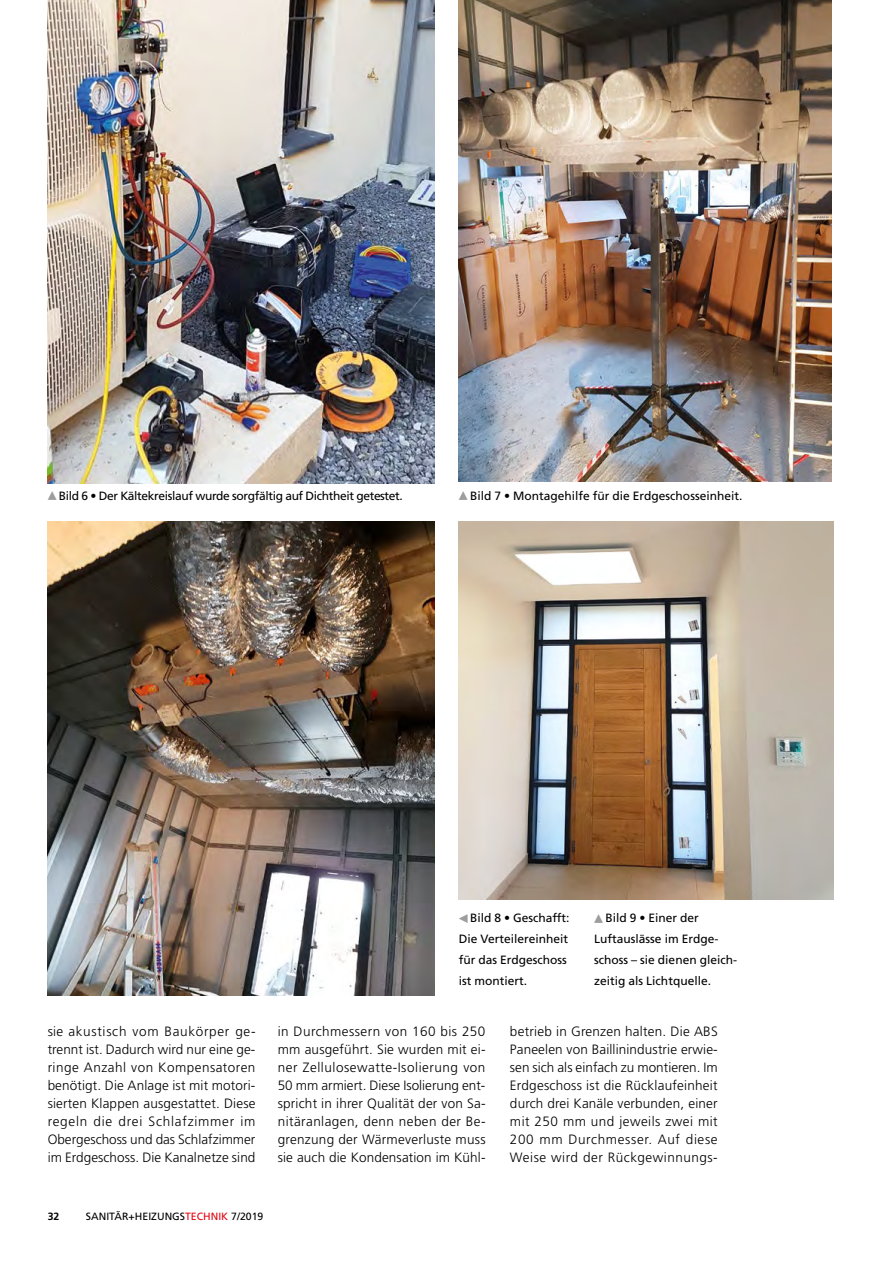
<style>
.page{position:relative;width:881px;height:1263px;background:#fff}
.page>*{position:absolute;margin:0;border:0;box-sizing:border-box;transform-origin:0 0}
.t1{font:300 13.5px/18px "Frutiger LT Std";letter-spacing:.01em;color:#000;text-align:justify}
.t2{font:12px/21px "Frutiger LT Std";color:#000}
.t3{font:12px "Frutiger LT Std";letter-spacing:-.03em;color:#000}
.t4{font:10.5px "Frutiger LT Std";color:#000}
.t5{font:700 10.5px "Frutiger LT Std";color:#000}
.s1{font-family:"Universal Std Newswith Comm Pi";font-size:9px;color:#9d9d9c}
.s2{color:#e30613}
</style>
<div class="page">
<img style="left:48px;top:0;width:386px;height:483px">
<img style="left:458px;top:0;width:373px;height:481px">
<img style="left:48px;top:521px;width:386px;height:474px">
<img style="left:458px;top:521px;width:375px;height:379px">
<p class="t3" style="left:48px;top:488px;width:356px"><span class="s1">▲</span> Bild 6 • Der Kältekreislauf wurde sorgfältig auf Dichtheit getestet.</p>
<p class="t2" style="left:458px;top:485px;width:285px"><span class="s1">▲</span> Bild 7 • Montagehilfe für die Erdgeschosseinheit.</p>
<p class="t2" style="left:458px;top:907px;width:112px"><span class="s1">◀</span> Bild 8 • Geschafft:<br>Die Verteilereinheit für das Erdgeschoss ist montiert.</p>
<p class="t2" style="left:594px;top:907px;width:144px"><span class="s1">▲</span> Bild 9 • Einer der<br>Luftauslässe im Erdge&shy;schoss – sie dienen gleich&shy;zeitig als Lichtquelle.</p>
<p class="t1" style="left:48px;top:1022px;width:209px">sie akustisch vom Baukörper ge&shy;trennt ist. Dadurch wird nur eine ge&shy;ringe Anzahl von Kompensatoren benötigt. Die Anlage ist mit motori&shy;sierten Klappen ausgestattet. Diese regeln die drei Schlafzimmer im Obergeschoss und das Schlafzimmer im Erdgeschoss. Die Kanalnetze sind</p>
<p class="t1" style="left:278px;top:1022px;width:209px">in Durchmessern von 160 bis 250 mm ausgeführt. Sie wurden mit ei&shy;ner Zellulosewatte-Isolierung von 50 mm armiert. Diese Isolierung ent&shy;spricht in ihrer Qualität der von Sa&shy;nitäranlagen, denn neben der Be&shy;grenzung der Wärmeverluste muss sie auch die Kondensation im Kühl-</p>
<p class="t1" style="left:510px;top:1022px;width:209px">betrieb in Grenzen halten. Die ABS Paneelen von Baillinindustrie erwie&shy;sen sich als einfach zu montieren. Im Erdgeschoss ist die Rücklaufeinheit durch drei Kanäle verbunden, einer mit 250 mm und jeweils zwei mit 200 mm Durchmesser. Auf diese Weise wird der Rückgewinnungs-</p>
<p class="t5" style="left:48px;top:1210px;width:13px">32</p>
<p class="t4" style="left:86px;top:1210px;width:179px">SANITÄR+HEIZUNGS<span class="s2">TECHNIK</span> 7/2019</p>
</div>
